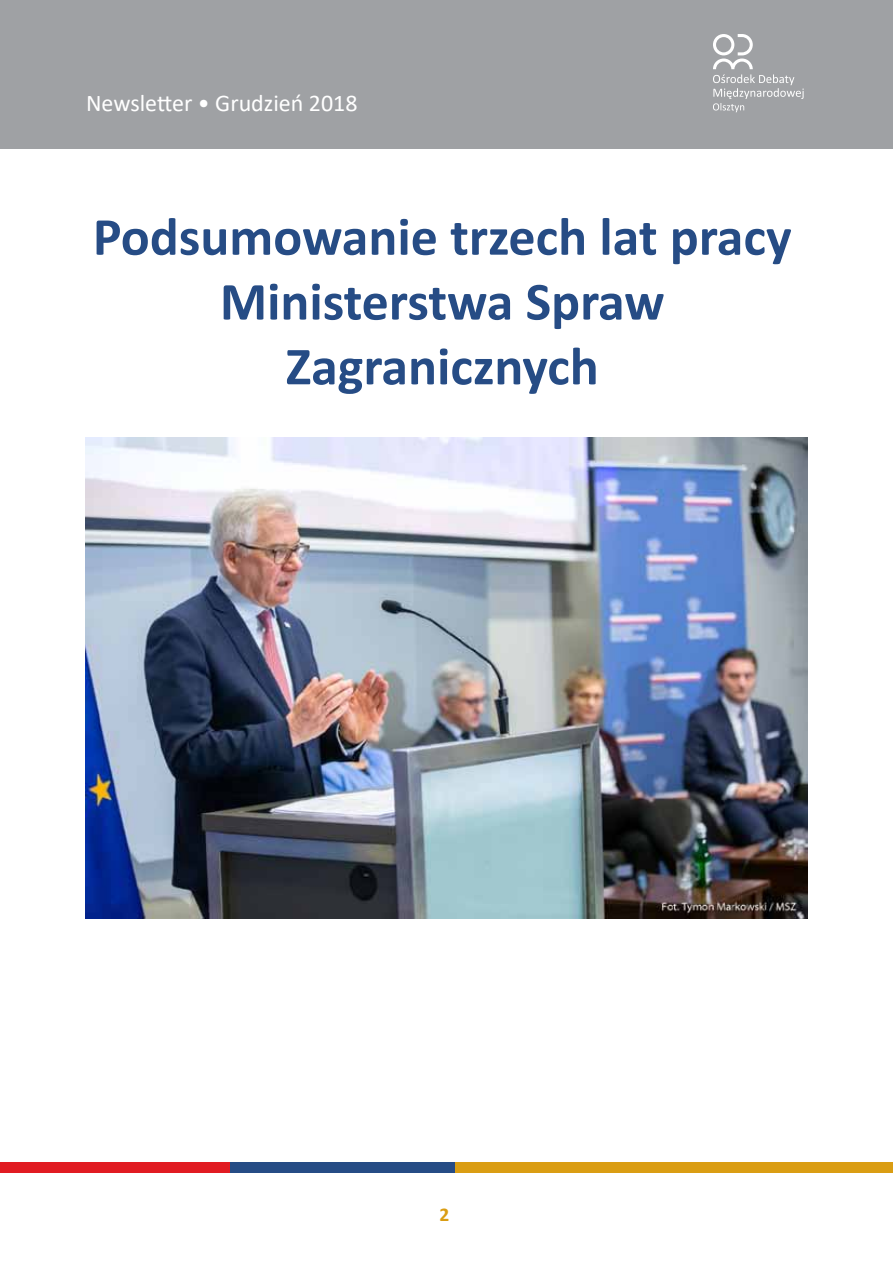
<style>
.page{position:relative;width:893px;height:1263px;background:#fff}
.page>*{position:absolute;margin:0;border:0;box-sizing:border-box;transform-origin:0 0}
.t1{font:700 54px/64.8px "Calibri";color:#264c85;text-align:center}
.t2{font:24px "Calibri";color:#fff}
.t3{font:700 19.5px "Calibri";color:#da9d13}
</style>
<div class="page">
<div style="left:0;top:0;width:893px;height:149px;background:#9fa1a4"></div>
<svg style="left:713px;top:34px;width:91px;height:78px"></svg>
<div style="left:455px;top:1162px;width:438px;height:10px;background:#da9d13"></div>
<div style="left:230px;top:1162px;width:225px;height:10px;background:#264c85"></div>
<div style="left:0;top:1162px;width:230px;height:10px;background:#e11b22"></div>
<img style="left:85px;top:437px;width:723px;height:482px">
<p class="t2" style="left:86px;top:87px;width:273px">Newsletter • Grudzień 2018</p>
<p class="t1" style="left:93px;top:204px;width:700px">Podsumowanie trzech lat pracy<br>Ministerstwa Spraw<br>Zagranicznych</p>
<p class="t3" style="left:439px;top:1201px;width:11px">2</p>
</div>
